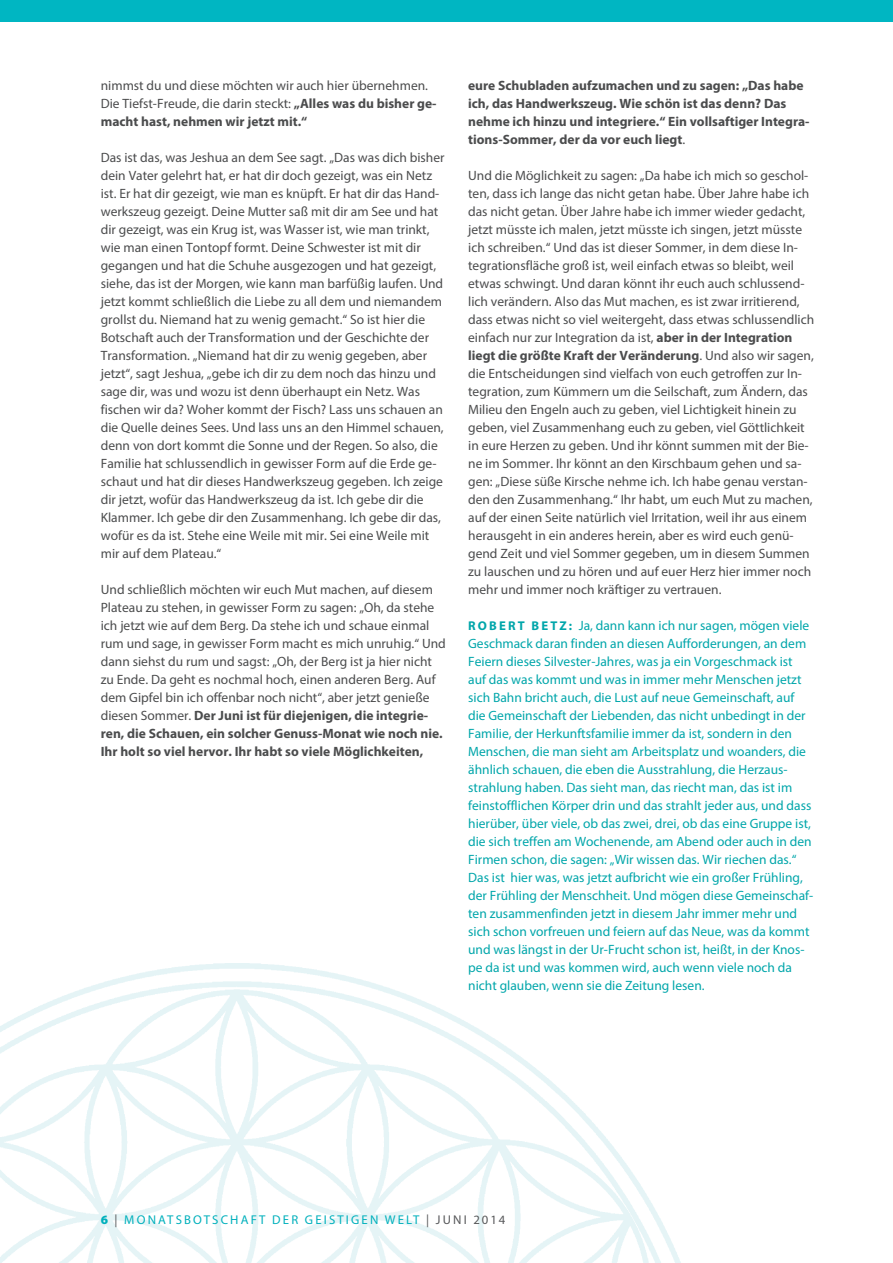
<style>
.page{position:relative;width:893px;height:1263px;background:#fff}
.page>*{position:absolute;margin:0;border:0;box-sizing:border-box;transform-origin:0 0}
.t1{font:13.5px/18px "Myriad Pro";color:#4b4c4d}
.t2{font:13.5px/18px "Myriad Pro";color:#00a6aa}
.t3{font:700 13.5px/18px "Myriad Pro";color:#4b4c4d}
.t4{font:12.75px "Myriad Pro";letter-spacing:.17em;color:#00b0bc}
.s1{font-weight:700}
.s2{font-weight:400}
.s3{font-weight:700;font-size:12.75px}
.s4{font-weight:900}
.s5{color:#57585a}
</style>
<div class="page">
<img style="left:0;top:963px;width:681px;height:300px">
<div style="left:0;top:0;width:893px;height:21px;background:#00b6c2"></div>
<p class="t1" style="left:101px;top:76px;width:337px">nimmst du und diese möchten wir auch hier übernehmen.<br>Die Tiefst-Freude, die darin steckt: <span class="s1">„Alles was du bisher ge&shy;macht hast, nehmen wir jetzt mit.“</span></p>
<p class="t1" style="left:101px;top:148px;width:345px">Das ist das, was Jeshua an dem See sagt. „Das was dich bisher dein Vater gelehrt hat, er hat dir doch gezeigt, was ein Netz ist. Er hat dir gezeigt, wie man es knüpft. Er hat dir das Hand&shy;werkszeug gezeigt. Deine Mutter saß mit dir am See und hat dir gezeigt, was ein Krug ist, was Wasser ist, wie man trinkt, wie man einen Tontopf formt. Deine Schwester ist mit dir gegangen und hat die Schuhe ausgezogen und hat gezeigt, siehe, das ist der Morgen, wie kann man barfüßig laufen. Und jetzt kommt schließlich die Liebe zu all dem und niemandem grollst du. Niemand hat zu wenig gemacht.“ So ist hier die Botschaft auch der Transformation und der Geschichte der Transformation. „Niemand hat dir zu wenig gegeben, aber jetzt“, sagt Jeshua, „gebe ich dir zu dem noch das hinzu und sage dir, was und wozu ist denn überhaupt ein Netz. Was fischen wir da? Woher kommt der Fisch? Lass uns schauen an die Quelle deines Sees. Und lass uns an den Himmel schauen, denn von dort kommt die Sonne und der Regen. So also, die Familie hat schlussendlich in gewisser Form auf die Erde ge&shy;schaut und hat dir dieses Handwerkszeug gegeben. Ich zeige dir jetzt, wofür das Handwerkszeug da ist. Ich gebe dir die Klammer. Ich gebe dir den Zusammenhang. Ich gebe dir das, wofür es da ist. Stehe eine Weile mit mir. Sei eine Weile mit mir auf dem Plateau.“</p>
<p class="t1" style="left:101px;top:580px;width:347px">Und schließlich möchten wir euch Mut machen, auf diesem Plateau zu stehen, in gewisser Form zu sagen: „Oh, da stehe ich jetzt wie auf dem Berg. Da stehe ich und schaue einmal rum und sage, in gewisser Form macht es mich unruhig.“ Und dann siehst du rum und sagst: „Oh, der Berg ist ja hier nicht zu Ende. Da geht es nochmal hoch, einen anderen Berg. Auf dem Gipfel bin ich offenbar noch nicht“, aber jetzt genieße diesen Sommer. <span class="s1">Der Juni ist für diejenigen, die integrie&shy;ren, die Schauen, ein solcher Genuss-Monat wie noch nie.<br>Ihr holt so viel hervor. Ihr habt so viele Möglichkeiten,</span></p>
<p class="t3" style="left:468px;top:76px;width:343px">eure Schubladen aufzumachen und zu sagen: „Das habe ich, das Handwerkszeug. Wie schön ist das denn? Das nehme ich hinzu und integriere.“ Ein vollsaftiger Integra&shy;tions-Sommer, der da vor euch liegt<span class="s2">.</span></p>
<p class="t1" style="left:468px;top:166px;width:348px">Und die Möglichkeit zu sagen: „Da habe ich mich so geschol&shy;ten, dass ich lange das nicht getan habe. Über Jahre habe ich das nicht getan. Über Jahre habe ich immer wieder gedacht, jetzt müsste ich malen, jetzt müsste ich singen, jetzt müsste ich schreiben.“ Und das ist dieser Sommer, in dem diese In&shy;tegrationsfläche groß ist, weil einfach etwas so bleibt, weil etwas schwingt. Und daran könnt ihr euch auch schlussend&shy;lich verändern. Also das Mut machen, es ist zwar irritierend, dass etwas nicht so viel weitergeht, dass etwas schlussendlich einfach nur zur Integration da ist, <span class="s1">aber in der Integration liegt die größte Kraft der Veränderung</span>. Und also wir sagen, die Entscheidungen sind vielfach von euch getroffen zur In&shy;tegration, zum Kümmern um die Seilschaft, zum Ändern, das Milieu den Engeln auch zu geben, viel Lichtigkeit hinein zu geben, viel Zusammenhang euch zu geben, viel Göttlichkeit in eure Herzen zu geben. Und ihr könnt summen mit der Bie&shy;ne im Sommer. Ihr könnt an den Kirschbaum gehen und sa&shy;gen: „Diese süße Kirsche nehme ich. Ich habe genau verstan&shy;den den Zusammenhang.“ Ihr habt, um euch Mut zu machen, auf der einen Seite natürlich viel Irritation, weil ihr aus einem herausgeht in ein anderes herein, aber es wird euch genü&shy;gend Zeit und viel Sommer gegeben, um in diesem Summen zu lauschen und zu hören und auf euer Herz hier immer noch mehr und immer noch kräftiger zu vertrauen.</p>
<p class="t2" style="left:468px;top:616px;width:347px"><span class="s3">R O B E R T B E T Z :</span> Ja, dann kann ich nur sagen, mögen viele Geschmack daran finden an diesen Aufforderungen, an dem Feiern dieses Silvester-Jahres, was ja ein Vorgeschmack ist auf das was kommt und was in immer mehr Menschen jetzt sich Bahn bricht auch, die Lust auf neue Gemeinschaft, auf die Gemeinschaft der Liebenden, das nicht unbedingt in der Familie, der Herkunftsfamilie immer da ist, sondern in den Menschen, die man sieht am Arbeitsplatz und woanders, die ähnlich schauen, die eben die Ausstrahlung, die Herzaus&shy;strahlung haben. Das sieht man, das riecht man, das ist im feinstofflichen Körper drin und das strahlt jeder aus, und dass hierüber, über viele, ob das zwei, drei, ob das eine Gruppe ist, die sich treffen am Wochenende, am Abend oder auch in den Firmen schon, die sagen: „Wir wissen das. Wir riechen das.“ Das ist hier was, was jetzt aufbricht wie ein großer Frühling, der Frühling der Menschheit. Und mögen diese Gemeinschaf&shy;ten zusammenfinden jetzt in diesem Jahr immer mehr und sich schon vorfreuen und feiern auf das Neue, was da kommt und was längst in der Ur-Frucht schon ist, heißt, in der Knos&shy;pe da ist und was kommen wird, auch wenn viele noch da nicht glauben, wenn sie die Zeitung lesen.</p>
<p class="t4" style="left:101px;top:1212px;width:406px"><span class="s4">6</span> <span class="s5">|</span> MONATSBOTSCHAFT DER GEISTIGEN WELT <span class="s5">| JUNI 2014</span></p>
</div>
